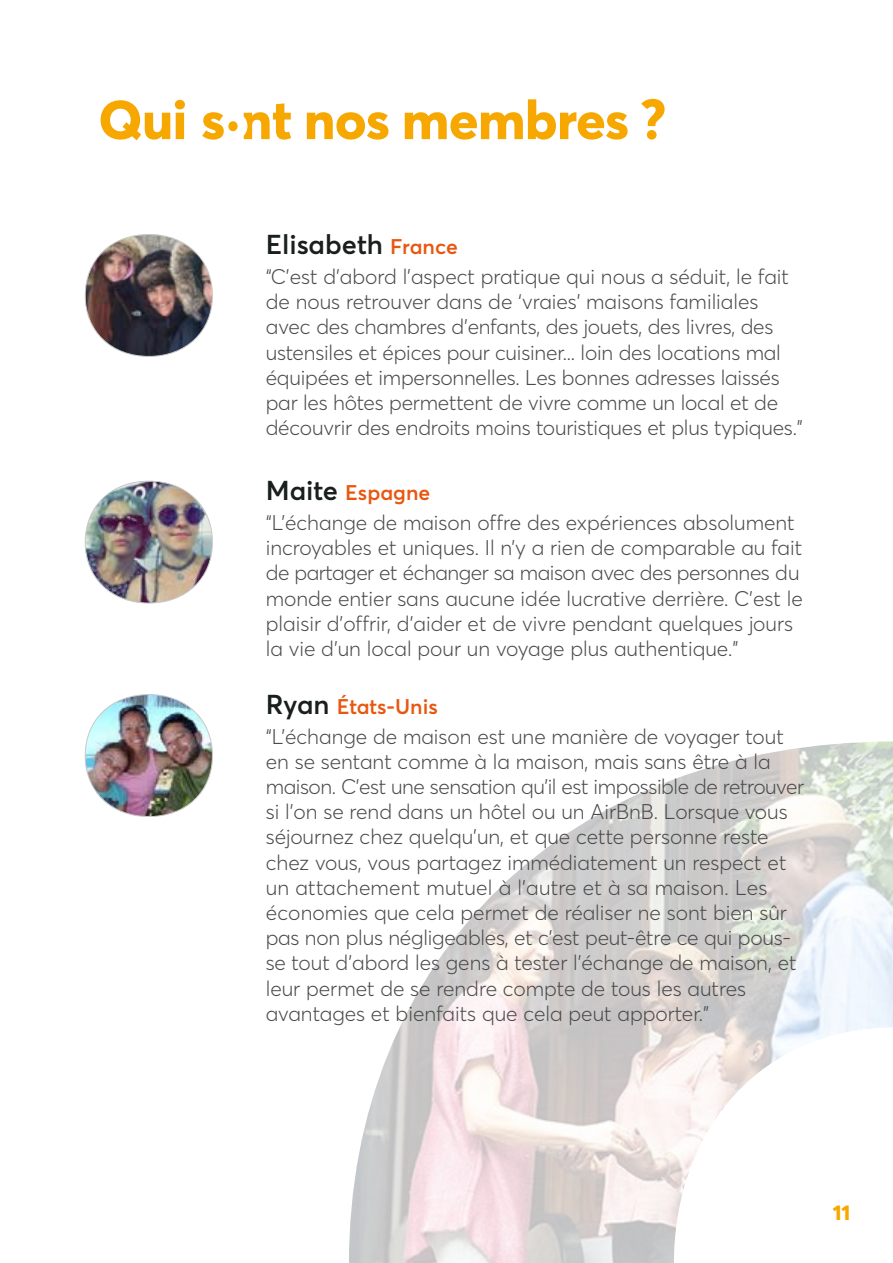
<style>
.page{position:relative;width:893px;height:1263px;background:#fff}
.page>*{position:absolute;margin:0;border:0;box-sizing:border-box;transform-origin:0 0}
.t1{font:800 54px "Averta Std PE";letter-spacing:-.01em;color:#f7a800}
.t2{font:600 27px "Averta Std PE";color:#191f1d}
.t3{font:300 21px/25.2px "Averta Std PE";color:#4a4a4a}
.t4{font:800 21px "Averta Std PE";color:#f7a800}
.s1{font-size:21px;color:#e85710}
.s2{font-weight:600;font-size:27px;color:#191f1d}
.s3{font-weight:600;color:#e85710}
</style>
<div class="page">
<img style="left:349px;top:741px;width:544px;height:522px">
<img style="left:85px;top:234px;width:127px;height:122px">
<img style="left:85px;top:481px;width:127px;height:122px">
<img style="left:85px;top:695px;width:127px;height:121px">
<svg style="left:202px;top:112px;width:22px;height:28px"></svg>
<svg style="left:244px;top:103px;width:47px;height:37px"></svg>
<div style="left:228px;top:121px;width:10px;height:10px;background:#f7a800;border-radius:50%"></div>
<h1 class="t1" style="left:99px;top:82px;width:90px">Qui</h1>
<h1 class="t1" style="left:304px;top:82px;width:364px">nos membres ?</h1>
<p class="t2" style="left:266px;top:225px;width:194px">Elisabeth <span class="s1">France</span></p>
<p class="t3" style="left:266px;top:263px;width:539px">“C’est d’abord l’aspect pratique qui nous a séduit, le fait de nous retrouver dans de ‘vraies’ maisons familiales avec des chambres d’enfants, des jouets, des livres, des ustensiles et épices pour cuisiner... loin des locations mal équipées et impersonnelles. Les bonnes adresses laissés par les hôtes permettent de vivre comme un local et de découvrir des endroits moins touristiques et plus typiques.”</p>
<p class="t3" style="left:266px;top:477px;width:531px;line-height:30px"><span class="s2">Maite</span> <span class="s3">Espagne<br></span>“L’échange de maison offre des expériences absolument</p>
<p class="t3" style="left:266px;top:534px;width:538px">incroyables et uniques. Il n’y a rien de comparable au fait de partager et échanger sa maison avec des personnes du monde entier sans aucune idée lucrative derrière. C’est le plaisir d’offrir, d’aider et de vivre pendant quelques jours la vie d’un local pour un voyage plus authentique.”</p>
<p class="t3" style="left:266px;top:690px;width:520px;line-height:30px"><span class="s2">Ryan</span> <span class="s3">États-Unis<br></span>“L’échange de maison est une manière de voyager tout</p>
<p class="t3" style="left:266px;top:748px;width:540px">en se sentant comme à la maison, mais sans être à la maison. C’est une sensation qu’il est impossible de retrouver si l’on se rend dans un hôtel ou un AirBnB. Lorsque vous séjournez chez quelqu’un, et que cette personne reste chez vous, vous partagez immédiatement un respect et un attachement mutuel à l’autre et à sa maison. Les économies que cela permet de réaliser ne sont bien sûr pas non plus négligeables, et c’est peut-être ce qui pous&shy;se tout d’abord les gens à tester l’échange de maison, et leur permet de se rendre compte de tous les autres avantages et bienfaits que cela peut apporter.”</p>
<p class="t4" style="left:833px;top:1198px;width:19px">11</p>
</div>
